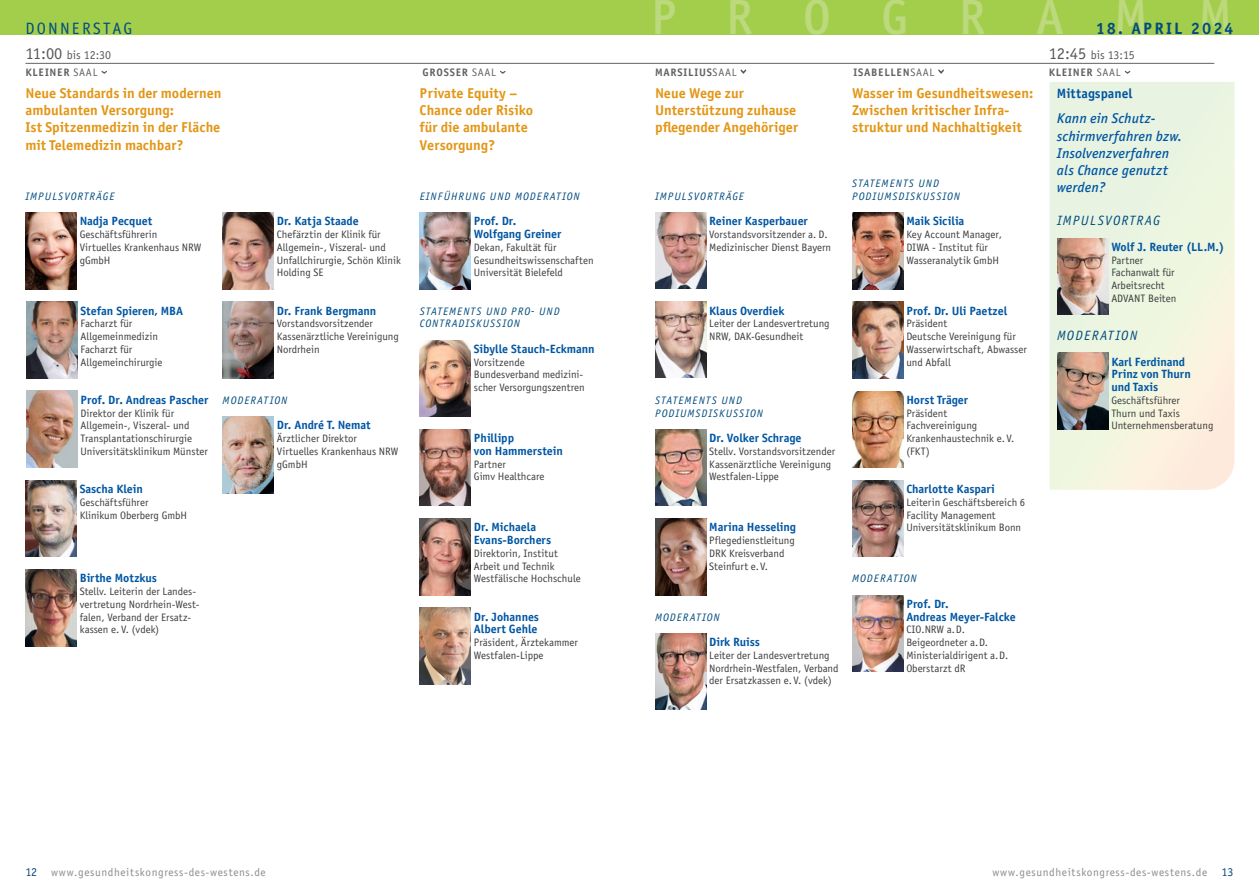
<style>
.page{position:relative;width:1259px;height:893px;background:#fff}
.page>*{position:absolute;margin:0;border:0;box-sizing:border-box;transform-origin:0 0}
.t1{font:49.5px "Officina Sans Medium ITC";letter-spacing:1.01em;color:#bcd97e}
.t2{font:16.5px "Officina Sans Bold ITC";letter-spacing:.13em;color:#014c7e}
.t3{font:16.5px "Officina Sans ITC";letter-spacing:.13em;color:#014c7e}
.t4{font:14.25px/17.2px "Officina Sans Bold ITC";color:#e29616}
.t5{font:italic 14.25px/17.2px "Officina Sans Medium ITC";color:#0156a3}
.t6{font:italic 13.5px "Officina Sans ITC";letter-spacing:.09em;color:#014c7e}
.t7{font:13.5px "Officina Sans Bold ITC";color:#0156a3}
.t8{font:12px/12.8px "Officina Sans Bold ITC";letter-spacing:-.005em;color:#0156a3}
.t9{font:12px "Officina Sans ITC";color:#57585a}
.t10{font:11.25px "Officina Sans ITC";letter-spacing:.05em;color:#8a8c8f}
.t11{font:10.8px/12.8px "Officina Sans ITC";letter-spacing:-.005em;color:#3e3e3f}
.t12{font:italic 10.8px/12.8px "Officina Sans ITC";letter-spacing:.09em;color:#014c7e}
.t13{font:10.8px "Officina Sans Bold ITC";letter-spacing:.065em;color:#636366}
.s1{font-family:"Officina Sans ITC"}
.s2{font-size:16.5px}
.s3{font-size:12px;color:#0a477b}
</style>
<div class="page">
<div style="left:0;top:0;width:629px;height:34px;background:#a3ce4c"></div>
<div style="left:629px;top:0;width:630px;height:34px;background:#a3ce4c"></div>
<svg style="left:101px;top:71px;width:6px;height:3px"></svg>
<hr style="left:26px;top:63px;width:1188px;height:1px;background:#636366">
<svg style="left:740px;top:69px;width:6px;height:5px"></svg>
<svg style="left:938px;top:69px;width:6px;height:5px"></svg>
<svg style="left:1124px;top:71px;width:6px;height:3px"></svg>
<img style="left:26px;top:213px;width:51px;height:76px">
<img style="left:26px;top:480px;width:51px;height:77px">
<img style="left:26px;top:302px;width:51px;height:76px">
<img style="left:26px;top:391px;width:51px;height:76px">
<img style="left:223px;top:417px;width:51px;height:76px">
<img style="left:26px;top:570px;width:51px;height:76px">
<img style="left:223px;top:213px;width:51px;height:76px">
<img style="left:223px;top:302px;width:51px;height:76px">
<img style="left:420px;top:213px;width:51px;height:76px">
<img style="left:420px;top:519px;width:51px;height:76px">
<img style="left:420px;top:340px;width:51px;height:77px">
<img style="left:420px;top:429px;width:51px;height:77px">
<img style="left:420px;top:608px;width:51px;height:76px">
<img style="left:655px;top:212px;width:51px;height:77px">
<img style="left:655px;top:301px;width:51px;height:77px">
<img style="left:655px;top:429px;width:51px;height:77px">
<img style="left:655px;top:519px;width:51px;height:76px">
<img style="left:655px;top:633px;width:51px;height:77px">
<img style="left:852px;top:213px;width:51px;height:76px">
<img style="left:852px;top:302px;width:51px;height:76px">
<img style="left:852px;top:391px;width:51px;height:77px">
<img style="left:852px;top:595px;width:51px;height:77px">
<img style="left:852px;top:480px;width:51px;height:77px">
<svg style="left:1049px;top:82px;width:185px;height:408px;background:#eef3df"></svg>
<img style="left:1057px;top:238px;width:51px;height:77px">
<img style="left:1057px;top:353px;width:51px;height:76px">
<h1 class="t1" style="left:651px;top:-16px;width:583px">PROGRAMM</h1>
<h2 class="t3" style="left:26px;top:18px;width:108px">DONNERSTAG</h2>
<p class="t13" style="left:26px;top:65px;width:73px">KLEINER <span class="s1">SAAL</span></p>
<p class="t13" style="left:422px;top:65px;width:75px">GROSSER <span class="s1">SAAL</span></p>
<h2 class="t2" style="left:1095px;top:17px;width:139px">18. APRIL 2024</h2>
<p class="t9" style="left:26px;top:47px;width:87px"><span class="s2">11:00</span> bis 12:30</p>
<p class="t9" style="left:1049px;top:47px;width:88px"><span class="s2">12:45</span> bis 13:15</p>
<h3 class="t4" style="left:26px;top:84px;width:197px">Neue Standards in der modernen ambulanten Versorgung:<br>Ist Spitzenmedizin in der Fläche mit Telemedizin machbar?</h3>
<h3 class="t4" style="left:655px;top:84px;width:144px">Neue Wege zur<br>Unterstützung zuhause pflegender Angehöriger</h3>
<p class="t13" style="left:655px;top:65px;width:83px">MARSILIUS<span class="s1">SAAL</span></p>
<p class="t13" style="left:853px;top:65px;width:82px">ISABELLEN<span class="s1">SAAL</span></p>
<p class="t13" style="left:1049px;top:65px;width:73px">KLEINER <span class="s1">SAAL</span></p>
<h3 class="t4" style="left:852px;top:84px;width:183px">Wasser im Gesundheitswesen:<br>Zwischen kritischer Infra&shy;struktur und Nachhaltigkeit</h3>
<h3 class="t4" style="left:420px;top:84px;width:115px">Private Equity –<br>Chance oder Risiko für die ambulante<br>Versorgung?</h3>
<p class="t7" style="left:1057px;top:84px;width:77px">Mittagspanel</p>
<h3 class="t5" style="left:1057px;top:109px;width:127px">Kann ein Schutz&shy;schirmverfahren bzw.<br>Insolvenzverfahren als Chance genutzt werden?</h3>
<p class="t6" style="left:1057px;top:212px;width:104px">IMPULSVORTRAG</p>
<p class="t8" style="left:1111px;top:240px;width:115px">Wolf J. Reuter (LL.M.)</p>
<p class="t11" style="left:1111px;top:253px;width:67px">Partner<br>Fachanwalt für<br>Arbeitsrecht<br>ADVANT Beiten</p>
<p class="t6" style="left:1057px;top:327px;width:82px">MODERATION</p>
<p class="t8" style="left:1111px;top:355px;width:81px">Karl Ferdinand<br>Prinz von Thurn und Taxis</p>
<p class="t11" style="left:1111px;top:393px;width:104px">Geschäftsführer<br>Thurn und Taxis<br>Unternehmensberatung</p>
<p class="t12" style="left:852px;top:177px;width:109px">STATEMENTS UND<br>PODIUMSDISKUSSION</p>
<p class="t8" style="left:906px;top:214px;width:59px">Maik Sicilia</p>
<p class="t11" style="left:906px;top:228px;width:97px">Key Account Manager,<br>DIWA - Institut für<br>Wasseranalytik GmbH</p>
<p class="t12" style="left:420px;top:189px;width:162px">EINFÜHRUNG UND MODERATION</p>
<p class="t8" style="left:474px;top:214px;width:89px">Prof. Dr.<br>Wolfgang Greiner</p>
<p class="t11" style="left:474px;top:240px;width:121px">Dekan, Fakultät für<br>Gesundheitswissenschaften<br>Universität Bielefeld</p>
<p class="t12" style="left:420px;top:304px;width:141px">STATEMENTS UND PRO- UND<br>CONTRADISKUSSION</p>
<p class="t8" style="left:474px;top:342px;width:122px">Sibylle Stauch-Eckmann</p>
<p class="t11" style="left:474px;top:355px;width:112px">Vorsitzende<br>Bundesverband medizini&shy;scher Versorgungszentren</p>
<p class="t12" style="left:655px;top:189px;width:91px">IMPULSVORTRÄGE</p>
<p class="t8" style="left:709px;top:214px;width:100px">Reiner Kasperbauer</p>
<p class="t11" style="left:709px;top:228px;width:123px">Vorstandsvorsitzender a. D.<br>Medizinischer Dienst Bayern</p>
<p class="t12" style="left:26px;top:189px;width:91px">IMPULSVORTRÄGE</p>
<p class="t8" style="left:80px;top:214px;width:74px">Nadja Pecquet</p>
<p class="t11" style="left:80px;top:228px;width:123px">Geschäftsführerin<br>Virtuelles Krankenhaus NRW gGmbH</p>
<p class="t8" style="left:277px;top:214px;width:83px">Dr. Katja Staade</p>
<p class="t11" style="left:277px;top:228px;width:126px">Chefärztin der Klinik für<br>Allgemein-, Viszeral- und<br>Unfallchirurgie, Schön Klinik<br>Holding SE</p>
<p class="t8" style="left:277px;top:304px;width:101px">Dr. Frank Bergmann</p>
<p class="t11" style="left:277px;top:317px;width:123px">Vorstandsvorsitzender<br>Kassenärztliche Vereinigung<br>Nordrhein</p>
<p class="t8" style="left:709px;top:304px;width:77px">Klaus Overdiek</p>
<p class="t11" style="left:709px;top:317px;width:122px">Leiter der Landesvertretung<br>NRW, DAK-Gesundheit</p>
<p class="t8" style="left:906px;top:304px;width:102px">Prof. Dr. Uli Paetzel</p>
<p class="t11" style="left:906px;top:317px;width:122px">Präsident<br>Deutsche Vereinigung für<br>Wasserwirtschaft, Abwasser und Abfall</p>
<p class="t8" style="left:906px;top:393px;width:63px">Horst Träger</p>
<p class="t11" style="left:906px;top:406px;width:110px">Präsident<br>Fachvereinigung<br>Krankenhaustechnik e. V. (FKT)</p>
<p class="t8" style="left:906px;top:482px;width:90px">Charlotte Kaspari</p>
<p class="t11" style="left:906px;top:495px;width:120px">Leiterin Geschäftsbereich 6<br>Facility Management<br>Universitätsklinikum Bonn</p>
<p class="t8" style="left:81px;top:304px;width:104px">Stefan Spieren, MBA</p>
<p class="t11" style="left:81px;top:317px;width:84px">Facharzt für<br>Allgemeinmedizin<br>Facharzt für<br>Allgemeinchirurgie</p>
<p class="t8" style="left:81px;top:393px;width:129px">Prof. Dr. Andreas Pascher</p>
<p class="t11" style="left:81px;top:406px;width:129px">Direktor der Klinik für<br>Allgemein-, Viszeral- und<br>Transplantationschirurgie<br>Universitätsklinikum Münster</p>
<p class="t8" style="left:80px;top:482px;width:65px">Sascha Klein</p>
<p class="t11" style="left:80px;top:495px;width:109px">Geschäftsführer<br>Klinikum Oberberg GmbH</p>
<p class="t12" style="left:223px;top:393px;width:66px">MODERATION</p>
<p class="t8" style="left:277px;top:418px;width:95px">Dr. André T. Nemat</p>
<p class="t11" style="left:277px;top:432px;width:123px">Ärztlicher Direktor<br>Virtuelles Krankenhaus NRW gGmbH</p>
<p class="t12" style="left:655px;top:393px;width:109px">STATEMENTS UND<br>PODIUMSDISKUSSION</p>
<p class="t8" style="left:709px;top:431px;width:94px">Dr. Volker Schrage</p>
<p class="t11" style="left:709px;top:444px;width:127px">Stellv. Vorstandsvorsitzender<br>Kassenärztliche Vereinigung<br>Westfalen-Lippe</p>
<p class="t8" style="left:709px;top:520px;width:88px">Marina Hesseling</p>
<p class="t11" style="left:709px;top:534px;width:87px">Pflegedienstleitung<br>DRK Kreisverband<br>Steinfurt e.V.</p>
<p class="t8" style="left:474px;top:431px;width:90px">Phillipp<br>von Hammerstein</p>
<p class="t11" style="left:474px;top:457px;width:72px">Partner<br>Gimv Healthcare</p>
<p class="t8" style="left:474px;top:520px;width:79px">Dr. Michaela<br>Evans-Borchers</p>
<p class="t11" style="left:474px;top:546px;width:108px">Direktorin, Institut<br>Arbeit und Technik<br>Westfälische Hochschule</p>
<p class="t8" style="left:474px;top:610px;width:67px">Dr. Johannes<br>Albert Gehle</p>
<p class="t11" style="left:474px;top:636px;width:105px">Präsident, Ärztekammer<br>Westfalen-Lippe</p>
<p class="t8" style="left:80px;top:571px;width:79px">Birthe Motzkus</p>
<p class="t11" style="left:80px;top:585px;width:121px">Stellv. Leiterin der Landes&shy;vertretung Nordrhein-West&shy;falen, Verband der Ersatz&shy;kassen e. V. (vdek)</p>
<p class="t12" style="left:852px;top:572px;width:66px">MODERATION</p>
<p class="t8" style="left:906px;top:597px;width:111px">Prof. Dr.<br>Andreas Meyer-Falcke</p>
<p class="t11" style="left:906px;top:623px;width:103px">CIO.NRW a.D.<br>Beigeordneter a.D.<br>Ministerialdirigent a.D.<br>Oberstarzt dR</p>
<p class="t12" style="left:655px;top:610px;width:66px">MODERATION</p>
<p class="t8" style="left:709px;top:635px;width:52px">Dirk Ruiss</p>
<p class="t11" style="left:709px;top:648px;width:131px">Leiter der Landesvertretung<br>Nordrhein-Westfalen, Verband der Ersatzkassen e. V. (vdek)</p>
<p class="t10" style="left:26px;top:864px;width:242px"><span class="s3">12</span> www.gesundheitskongress-des-westens.de</p>
<p class="t10" style="left:992px;top:864px;width:242px">www.gesundheitskongress-des-westens.de <span class="s3">13</span></p>
</div>
